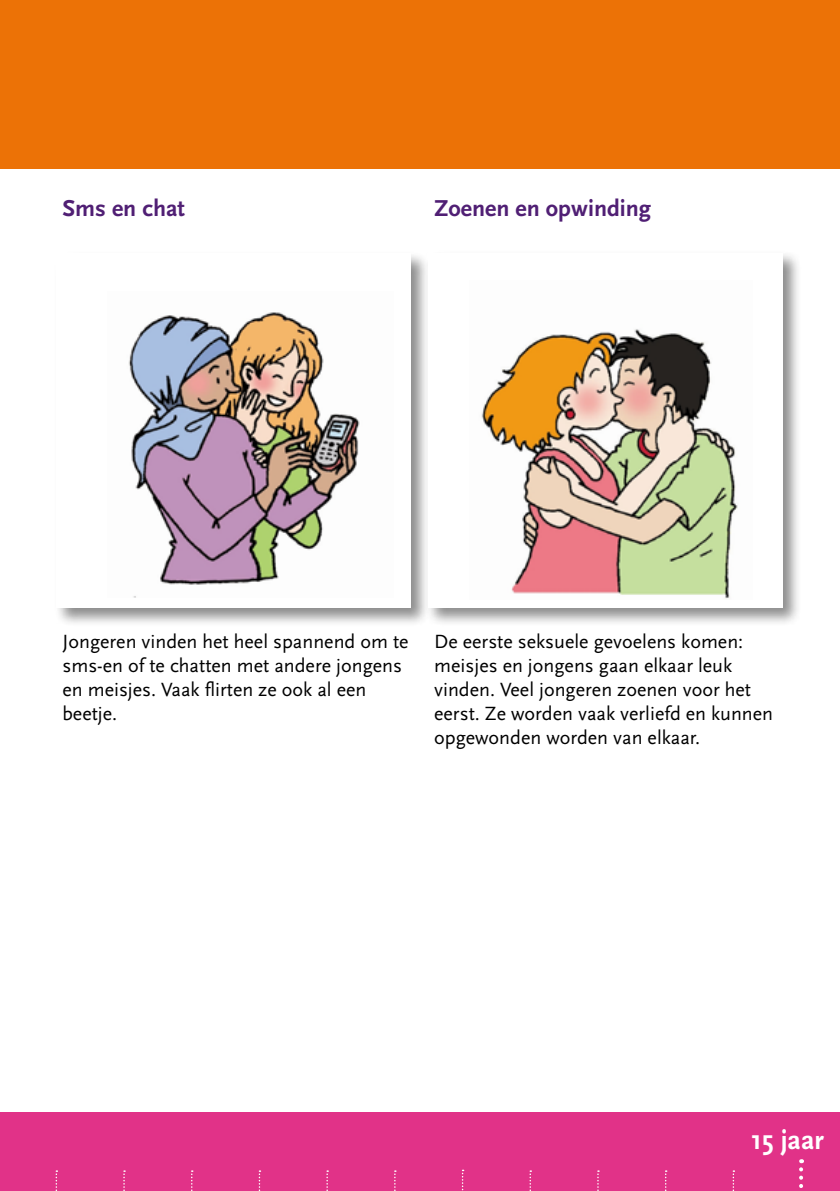
<style>
.page{position:relative;width:840px;height:1191px;background:#fff}
.page>*{position:absolute;margin:0;border:0;box-sizing:border-box;transform-origin:0 0}
.t1{font:700 28px "Scala Sans";color:#fff}
.t2{font:700 24px "Scala Sans";color:#501f74}
.t3{font:20px/24px "Scala Sans";color:#000}
</style>
<div class="page">
<div style="left:0;top:0;width:839px;height:168px;background:#ec7206"></div>
<div style="left:54px;top:251px;width:376px;height:376px;background:#000;opacity:.45"></div>
<div style="left:57px;top:254px;width:354px;height:354px;background:#fff"></div>
<img style="left:128px;top:312px;width:232px;height:285px">
<div style="left:425px;top:250px;width:377px;height:377px;background:#000;opacity:.45"></div>
<div style="left:428px;top:253px;width:354px;height:355px;background:#fff"></div>
<img style="left:481px;top:329px;width:257px;height:270px">
<div style="left:0;top:1112px;width:839px;height:79px;background:#e13288"></div>
<svg style="left:799px;top:1169px;width:3px;height:19px"></svg>
<svg style="left:56px;top:1170px;width:1px;height:21px"></svg>
<svg style="left:123px;top:1170px;width:2px;height:21px"></svg>
<svg style="left:191px;top:1170px;width:2px;height:21px"></svg>
<svg style="left:258px;top:1170px;width:2px;height:21px"></svg>
<svg style="left:326px;top:1170px;width:2px;height:21px"></svg>
<svg style="left:394px;top:1170px;width:1px;height:21px"></svg>
<svg style="left:529px;top:1170px;width:2px;height:21px"></svg>
<svg style="left:597px;top:1170px;width:1px;height:21px"></svg>
<svg style="left:665px;top:1170px;width:1px;height:21px"></svg>
<svg style="left:461px;top:1169px;width:2px;height:22px"></svg>
<svg style="left:732px;top:1170px;width:2px;height:21px"></svg>
<p class="t2" style="left:62px;top:195px;width:124px">Sms en chat</p>
<p class="t2" style="left:434px;top:195px;width:218px">Zoenen en opwinding</p>
<p class="t3" style="left:62px;top:630px;width:347px">Jongeren vinden het heel spannend om te sms-en of te chatten met andere jongens en meisjes. Vaak flirten ze ook al een beetje.</p>
<p class="t3" style="left:434px;top:630px;width:340px">De eerste seksuele gevoelens komen: meisjes en jongens gaan elkaar leuk vinden. Veel jongeren zoenen voor het eerst. Ze worden vaak verliefd en kunnen opgewonden worden van elkaar.</p>
<h1 class="t1" style="left:750px;top:1124px;width:74px">15 jaar</h1>
</div>
